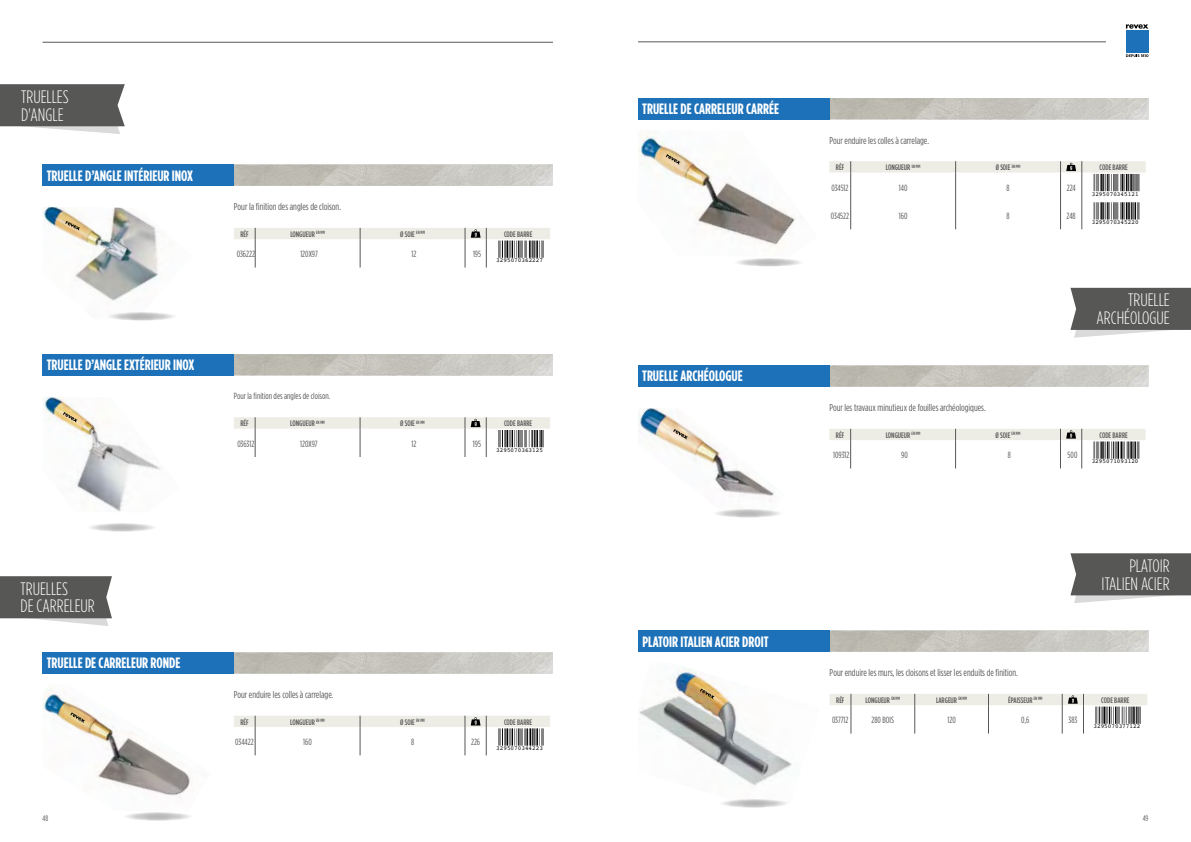
<style>
.page{position:relative;width:1191px;height:842px;background:#fff}
.page>*{position:absolute;margin:0;border:0;box-sizing:border-box;transform-origin:0 0}
.t1{font:300 18px/18px "Gotham Condensed";color:#fff}
.t2{font:700 15px "Gotham Condensed";color:#fff}
.t3{font:10px "Gotham Condensed";color:#575756}
.t4{font:9px "Gotham Condensed";color:#575756}
.t5{font:500 8px "Gotham Condensed";color:#575756}
.t6{font:8px "Gotham Condensed";color:#575756}
.t7{font:6px "Courier";color:#000}
</style>
<div class="page">
<hr style="left:43px;top:42px;width:510px;height:1px;background:#575756">
<hr style="left:638px;top:42px;width:468px;height:1px;background:#575756">
<div style="left:1126px;top:30px;width:22px;height:23px;background:#1d71b8"></div>
<svg style="left:1126px;top:24px;width:22px;height:5px"></svg>
<svg style="left:1126px;top:54px;width:22px;height:3px"></svg>
<img style="left:234px;top:652px;width:319px;height:22px">
<div style="left:43px;top:652px;width:191px;height:22px;background:#1d71b8"></div>
<svg style="left:234px;top:716px;width:316px;height:39px"></svg>
<img style="left:43px;top:689px;width:147px;height:109px">
<svg style="left:126px;top:812px;width:64px;height:9px"></svg>
<img style="left:829px;top:98px;width:319px;height:21px">
<div style="left:638px;top:98px;width:191px;height:21px;background:#1d71b8"></div>
<svg style="left:829px;top:161px;width:316px;height:68px"></svg>
<svg style="left:737px;top:258px;width:64px;height:9px"></svg>
<svg style="left:0;top:576px;width:112px;height:50px;background:#737372"></svg>
<svg style="left:1070px;top:288px;width:121px;height:50px;background:#737372"></svg>
<svg style="left:1070px;top:553px;width:121px;height:50px;background:#737372"></svg>
<img style="left:829px;top:366px;width:319px;height:21px">
<div style="left:638px;top:366px;width:191px;height:21px;background:#1d71b8"></div>
<svg style="left:829px;top:429px;width:316px;height:39px"></svg>
<img style="left:638px;top:408px;width:136px;height:92px">
<svg style="left:716px;top:509px;width:64px;height:9px"></svg>
<img style="left:829px;top:631px;width:319px;height:21px">
<div style="left:638px;top:631px;width:191px;height:21px;background:#1d71b8"></div>
<img style="left:639px;top:666px;width:153px;height:120px">
<svg style="left:830px;top:694px;width:317px;height:39px"></svg>
<svg style="left:722px;top:799px;width:65px;height:9px"></svg>
<img style="left:234px;top:354px;width:319px;height:21px">
<div style="left:43px;top:354px;width:191px;height:21px;background:#1d71b8"></div>
<svg style="left:234px;top:417px;width:316px;height:40px"></svg>
<img style="left:43px;top:397px;width:118px;height:115px">
<svg style="left:90px;top:523px;width:64px;height:9px"></svg>
<svg style="left:63px;top:412px;width:15px;height:11px"></svg>
<img style="left:638px;top:133px;width:158px;height:114px">
<svg style="left:666px;top:154px;width:14px;height:11px"></svg>
<svg style="left:673px;top:429px;width:15px;height:10px"></svg>
<svg style="left:700px;top:689px;width:14px;height:10px"></svg>
<svg style="left:70px;top:712px;width:15px;height:11px"></svg>
<svg style="left:0;top:84px;width:125px;height:50px;background:#737372"></svg>
<img style="left:234px;top:165px;width:319px;height:21px">
<div style="left:43px;top:165px;width:191px;height:21px;background:#1d71b8"></div>
<svg style="left:234px;top:228px;width:316px;height:40px"></svg>
<img style="left:43px;top:207px;width:116px;height:94px">
<svg style="left:109px;top:312px;width:65px;height:9px"></svg>
<svg style="left:65px;top:221px;width:15px;height:10px"></svg>
<h1 class="t1" style="left:21px;top:87px;width:49px">TRUELLES<br>D'ANGLE</h1>
<h2 class="t2" style="left:47px;top:167px;width:148px">TRUELLE D’ANGLE INTÉRIEUR INOX</h2>
<h2 class="t2" style="left:47px;top:356px;width:149px">TRUELLE D’ANGLE EXTÉRIEUR INOX</h2>
<p class="t3" style="left:234px;top:201px;width:109px">Pour la finition des angles de cloison.</p>
<p class="t5" style="left:240px;top:230px;width:10px">RÉF</p>
<p class="t5" style="left:290px;top:230px;width:36px">LONGUEUR <sup>EN</sup> <sup>MM</sup></p>
<p class="t5" style="left:400px;top:230px;width:26px">Ø SOIE <sup>EN</sup> <sup>MM</sup></p>
<p class="t5" style="left:504px;top:230px;width:30px">CODE BARRE</p>
<p class="t4" style="left:237px;top:249px;width:20px">036222</p>
<p class="t4" style="left:300px;top:249px;width:19px">120X97</p>
<p class="t4" style="left:411px;top:249px;width:6px">12</p>
<p class="t4" style="left:473px;top:249px;width:10px">195</p>
<p class="t7" style="left:496px;top:256px;width:48px">3295070362227</p>
<p class="t4" style="left:234px;top:391px;width:98px">Pour la finition des angles de cloison.</p>
<p class="t5" style="left:240px;top:419px;width:10px">RÉF</p>
<p class="t5" style="left:290px;top:419px;width:36px">LONGUEUR <sup>EN</sup> <sup>MM</sup></p>
<p class="t5" style="left:400px;top:419px;width:26px">Ø SOIE <sup>EN</sup> <sup>MM</sup></p>
<p class="t5" style="left:504px;top:419px;width:30px">CODE BARRE</p>
<p class="t4" style="left:237px;top:439px;width:19px">036312</p>
<p class="t4" style="left:300px;top:439px;width:19px">120X97</p>
<p class="t4" style="left:411px;top:439px;width:6px">12</p>
<p class="t4" style="left:473px;top:439px;width:10px">195</p>
<p class="t7" style="left:496px;top:445px;width:48px">3295070363125</p>
<h1 class="t1" style="left:21px;top:580px;width:76px;line-height:17px">TRUELLES.<br>DE CARRELEUR</h1>
<h2 class="t2" style="left:47px;top:655px;width:135px">TRUELLE DE CARRELEUR RONDE</h2>
<p class="t3" style="left:234px;top:689px;width:101px">Pour enduire les colles à carrelage.</p>
<p class="t5" style="left:240px;top:717px;width:10px">RÉF</p>
<p class="t5" style="left:290px;top:717px;width:36px">LONGUEUR <sup>EN</sup> <sup>MM</sup></p>
<p class="t5" style="left:400px;top:717px;width:26px">Ø SOIE <sup>EN</sup> <sup>MM</sup></p>
<p class="t5" style="left:504px;top:717px;width:30px">CODE BARRE</p>
<p class="t4" style="left:235px;top:737px;width:20px">034422</p>
<p class="t4" style="left:303px;top:737px;width:10px">160</p>
<p class="t4" style="left:411px;top:737px;width:5px">8</p>
<p class="t4" style="left:471px;top:737px;width:11px">226</p>
<p class="t7" style="left:496px;top:744px;width:48px">3295070344223</p>
<h2 class="t2" style="left:642px;top:100px;width:138px">TRUELLE DE CARRELEUR CARRÉE</h2>
<h2 class="t2" style="left:642px;top:368px;width:102px">TRUELLE ARCHÉOLOGUE</h2>
<h2 class="t2" style="left:642px;top:633px;width:127px">PLATOIR ITALIEN ACIER DROIT</h2>
<p class="t3" style="left:829px;top:135px;width:101px">Pour enduire les colles à carrelage.</p>
<p class="t5" style="left:836px;top:163px;width:10px">RÉF</p>
<p class="t5" style="left:886px;top:163px;width:36px">LONGUEUR <sup>EN</sup> <sup>MM</sup></p>
<p class="t5" style="left:995px;top:163px;width:26px">Ø SOIE <sup>EN</sup> <sup>MM</sup></p>
<p class="t5" style="left:1099px;top:163px;width:30px">CODE BARRE</p>
<p class="t4" style="left:831px;top:183px;width:19px">034512</p>
<p class="t4" style="left:899px;top:183px;width:10px">140</p>
<p class="t4" style="left:1006px;top:183px;width:5px">8</p>
<p class="t4" style="left:1066px;top:183px;width:10px">224</p>
<p class="t7" style="left:1091px;top:189px;width:48px">3295070345121</p>
<p class="t4" style="left:831px;top:211px;width:20px">034522</p>
<p class="t4" style="left:899px;top:211px;width:10px">160</p>
<p class="t4" style="left:1006px;top:211px;width:5px">8</p>
<p class="t4" style="left:1066px;top:211px;width:11px">248</p>
<p class="t7" style="left:1091px;top:218px;width:48px">3295070345220</p>
<p class="t3" style="left:829px;top:402px;width:158px">Pour les travaux minutieux de fouilles archéologiques.</p>
<h1 class="t1" style="left:1096px;top:291px;width:77px;text-align:right">TRUELLE.<br>ARCHÉOLOGUE</h1>
<p class="t5" style="left:836px;top:431px;width:10px">RÉF</p>
<p class="t5" style="left:885px;top:431px;width:36px">LONGUEUR <sup>EN</sup> <sup>MM</sup></p>
<p class="t5" style="left:995px;top:431px;width:26px">Ø SOIE <sup>EN</sup> <sup>MM</sup></p>
<p class="t5" style="left:1099px;top:431px;width:30px">CODE BARRE</p>
<p class="t4" style="left:833px;top:450px;width:18px">109312</p>
<p class="t4" style="left:901px;top:450px;width:8px">90</p>
<p class="t4" style="left:1008px;top:450px;width:5px">8</p>
<p class="t4" style="left:1067px;top:450px;width:11px">500</p>
<p class="t7" style="left:1091px;top:457px;width:48px">3295071093120</p>
<p class="t3" style="left:829px;top:667px;width:190px">Pour enduire les murs, les cloisons et lisser les enduits de finition.</p>
<h1 class="t1" style="left:1101px;top:556px;width:70px;text-align:right">PLATOIR<br>ITALIEN ACIER</h1>
<p class="t5" style="left:836px;top:696px;width:10px">RÉF</p>
<p class="t5" style="left:865px;top:696px;width:36px">LONGUEUR <sup>EN</sup> <sup>MM</sup></p>
<p class="t5" style="left:936px;top:696px;width:33px">LARGEUR <sup>EN</sup> <sup>MM</sup></p>
<p class="t5" style="left:1008px;top:696px;width:36px">ÉPAISSEUR <sup>EN</sup> <sup>MM</sup></p>
<p class="t5" style="left:1101px;top:696px;width:30px">CODE BARRE</p>
<p class="t4" style="left:832px;top:715px;width:18px">037712</p>
<p class="t4" style="left:871px;top:715px;width:24px">280 BOIS</p>
<p class="t4" style="left:947px;top:715px;width:10px">120</p>
<p class="t4" style="left:1021px;top:715px;width:10px">0,6</p>
<p class="t4" style="left:1068px;top:715px;width:10px">383</p>
<p class="t7" style="left:1093px;top:722px;width:48px">3295070377122</p>
<p class="t6" style="left:43px;top:814px;width:7px">48</p>
<p class="t6" style="left:1142px;top:814px;width:7px">49</p>
</div>
